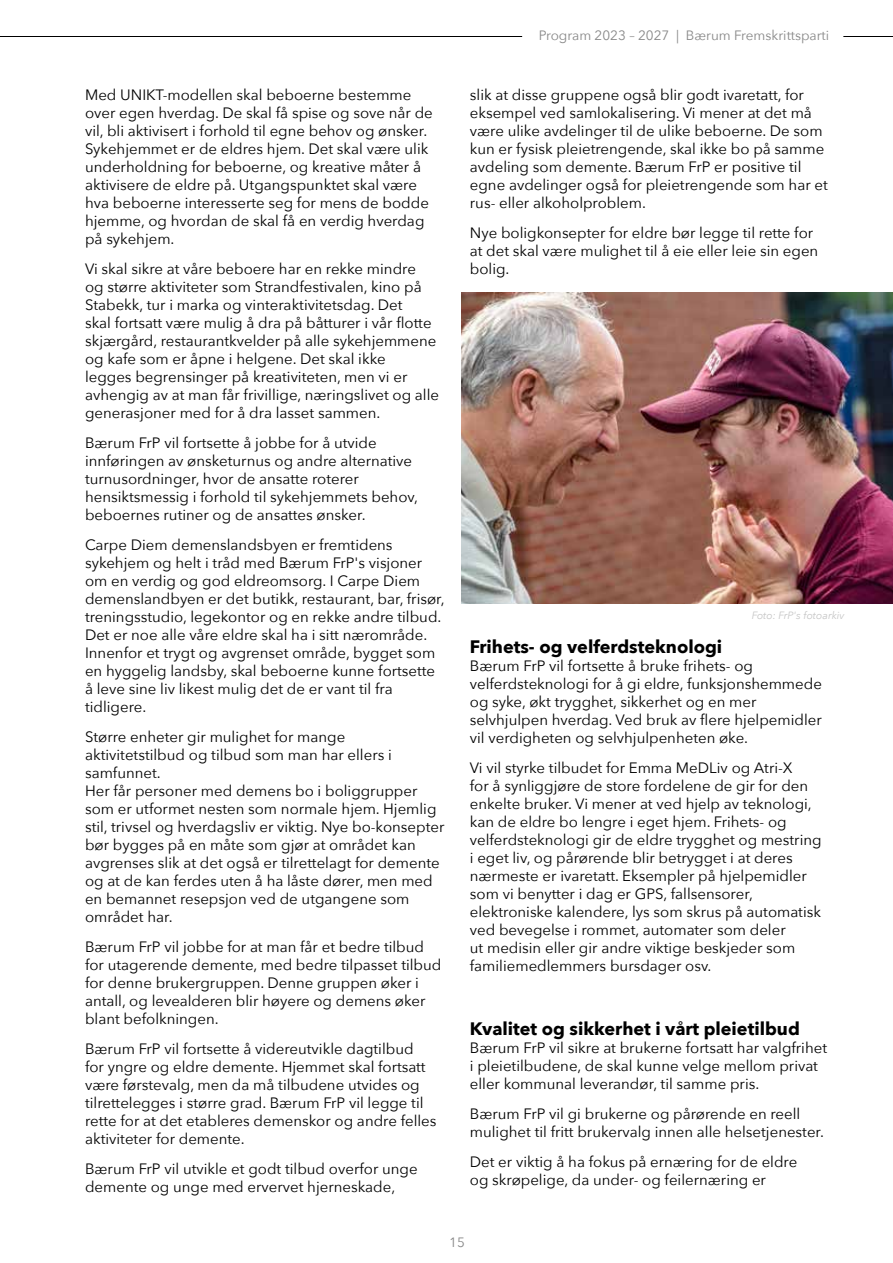
<style>
.page{position:relative;width:893px;height:1263px;background:#fff}
.page>*{position:absolute;margin:0;border:0;box-sizing:border-box;transform-origin:0 0}
.t1{font:700 18px "Avenir Next";color:#000}
.t2{font:15px/18px "Avenir Next";color:#000}
.t3{font:13.5px "Avenir Next";color:#878787}
.t4{font:italic 10.5px "Avenir Next";color:#c6c6c6}
</style>
<div class="page">
<hr style="left:843px;top:36px;width:50px;height:1px;background:#000">
<hr style="left:0;top:36px;width:522px;height:1px;background:#000">
<img style="left:461px;top:292px;width:432px;height:312px">
<p class="t2" style="left:85px;top:85px;width:349px">Med UNIKT-modellen skal beboerne bestemme over egen hverdag. De skal få spise og sove når de vil, bli aktivisert i forhold til egne behov og ønsker.<br>Sykehjemmet er de eldres hjem. Det skal være ulik underholdning for beboerne, og kreative måter å aktivisere de eldre på. Utgangspunktet skal være hva beboerne interesserte seg for mens de bodde hjemme, og hvordan de skal få en verdig hverdag på sykehjem.</p>
<p class="t2" style="left:85px;top:259px;width:356px">Vi skal sikre at våre beboere har en rekke mindre<br>og større aktiviteter som Strandfestivalen, kino på Stabekk, tur i marka og vinteraktivitetsdag. Det<br>skal fortsatt være mulig å dra på båtturer i vår flotte skjærgård, restaurantkvelder på alle sykehjemmene og kafe som er åpne i helgene. Det skal ikke<br>legges begrensinger på kreativiteten, men vi er avhengig av at man får frivillige, næringslivet og alle generasjoner med for å dra lasset sammen.</p>
<p class="t2" style="left:85px;top:433px;width:334px">Bærum FrP vil fortsette å jobbe for å utvide innføringen av ønsketurnus og andre alternative turnusordninger, hvor de ansatte roterer hensiktsmessig i forhold til sykehjemmets behov, beboernes rutiner og de ansattes ønsker.</p>
<p class="t2" style="left:85px;top:535px;width:361px">Carpe Diem demenslandsbyen er fremtidens sykehjem og helt i tråd med Bærum FrP's visjoner om en verdig og god eldreomsorg. I Carpe Diem demenslandbyen er det butikk, restaurant, bar, frisør, treningsstudio, legekontor og en rekke andre tilbud.<br>Det er noe alle våre eldre skal ha i sitt nærområde.<br>Innenfor et trygt og avgrenset område, bygget som en hyggelig landsby, skal beboerne kunne fortsette å leve sine liv likest mulig det de er vant til fra tidligere.</p>
<p class="t2" style="left:85px;top:727px;width:361px">Større enheter gir mulighet for mange aktivitetstilbud og tilbud som man har ellers i samfunnet.<br>Her får personer med demens bo i boliggrupper som er utformet nesten som normale hjem. Hjemlig stil, trivsel og hverdagsliv er viktig. Nye bo-konsepter bør bygges på en måte som gjør at området kan avgrenses slik at det også er tilrettelagt for demente og at de kan ferdes uten å ha låste dører, men med en bemannet resepsjon ved de utgangene som området har.</p>
<p class="t2" style="left:85px;top:937px;width:358px">Bærum FrP vil jobbe for at man får et bedre tilbud for utagerende demente, med bedre tilpasset tilbud for denne brukergruppen. Denne gruppen øker i antall, og levealderen blir høyere og demens øker blant befolkningen.</p>
<p class="t2" style="left:85px;top:1039px;width:353px">Bærum FrP vil fortsette å videreutvikle dagtilbud<br>for yngre og eldre demente. Hjemmet skal fortsatt være førstevalg, men da må tilbudene utvides og tilrettelegges i større grad. Bærum FrP vil legge til rette for at det etableres demenskor og andre felles aktiviteter for demente.</p>
<p class="t2" style="left:85px;top:1159px;width:334px">Bærum FrP vil utvikle et godt tilbud overfor unge demente og unge med ervervet hjerneskade,</p>
<p class="t3" style="left:539px;top:24px;width:292px">Program 2023 – 2027 | Bærum Fremskrittsparti</p>
<p class="t2" style="left:470px;top:85px;width:359px">slik at disse gruppene også blir godt ivaretatt, for eksempel ved samlokalisering. Vi mener at det må være ulike avdelinger til de ulike beboerne. De som kun er fysisk pleietrengende, skal ikke bo på samme avdeling som demente. Bærum FrP er positive til egne avdelinger også for pleietrengende som har et rus- eller alkoholproblem.</p>
<p class="t2" style="left:470px;top:223px;width:350px">Nye boligkonsepter for eldre bør legge til rette for at det skal være mulighet til å eie eller leie sin egen bolig.</p>
<p class="t4" style="left:752px;top:606px;width:94px">Foto: FrP's fotoarkiv</p>
<p class="t1" style="left:470px;top:631px;width:254px">Frihets- og velferdsteknologi</p>
<p class="t2" style="left:470px;top:656px;width:354px">Bærum FrP vil fortsette å bruke frihets- og velferdsteknologi for å gi eldre, funksjonshemmede og syke, økt trygghet, sikkerhet og en mer selvhjulpen hverdag. Ved bruk av flere hjelpemidler vil verdigheten og selvhjulpenheten øke.</p>
<p class="t2" style="left:470px;top:758px;width:353px">Vi vil styrke tilbudet for Emma MeDLiv og Atri-X<br>for å synliggjøre de store fordelene de gir for den enkelte bruker. Vi mener at ved hjelp av teknologi, kan de eldre bo lengre i eget hjem. Frihets- og velferdsteknologi gir de eldre trygghet og mestring i eget liv, og pårørende blir betrygget i at deres nærmeste er ivaretatt. Eksempler på hjelpemidler som vi benytter i dag er GPS, fallsensorer, elektroniske kalendere, lys som skrus på automatisk ved bevegelse i rommet, automater som deler<br>ut medisin eller gir andre viktige beskjeder som familiemedlemmers bursdager osv.</p>
<p class="t1" style="left:470px;top:1013px;width:331px">Kvalitet og sikkerhet i vårt pleietilbud</p>
<p class="t2" style="left:470px;top:1038px;width:359px">Bærum FrP vil sikre at brukerne fortsatt har valgfrihet i pleietilbudene, de skal kunne velge mellom privat eller kommunal leverandør, til samme pris.</p>
<p class="t2" style="left:470px;top:1104px;width:356px">Bærum FrP vil gi brukerne og pårørende en reell mulighet til fritt brukervalg innen alle helsetjenester.</p>
<p class="t2" style="left:470px;top:1152px;width:329px">Det er viktig å ha fokus på ernæring for de eldre og skrøpelige, da under- og feilernæring er</p>
<p class="t3" style="left:449px;top:1230px;width:17px">15</p>
</div>
